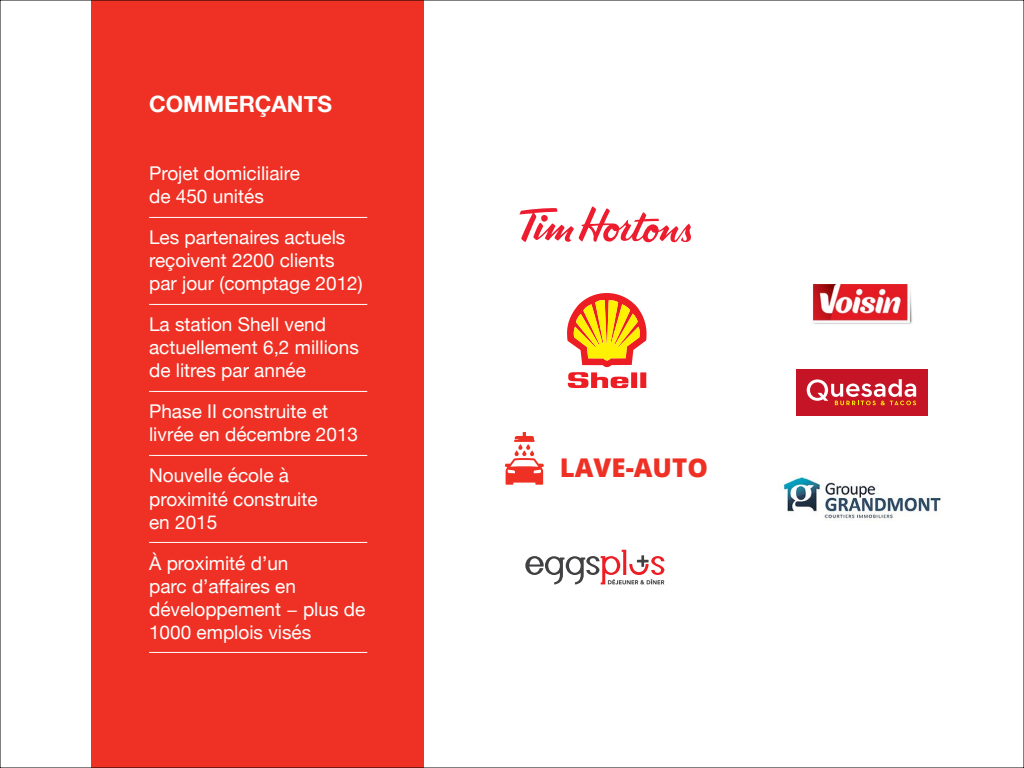
<style>
.page{position:relative;width:1024px;height:768px;background:#fff}
.page>*{position:absolute;margin:0;border:0;box-sizing:border-box;transform-origin:0 0}
.t1{font:800 25.8px "Open Sans";color:#ee3124}
.t2{font:700 22.5px "Helvetica Neue";color:#fff}
.t3{font:19px/23px "Helvetica Neue";color:#fff}
</style>
<div class="page">
<div style="left:91px;top:0;width:333px;height:768px;background:#ee3124"></div>
<hr style="left:149px;top:217px;width:218px;height:1px;background:#fff">
<hr style="left:149px;top:304px;width:218px;height:1px;background:#fff">
<hr style="left:149px;top:391px;width:218px;height:1px;background:#fff">
<hr style="left:149px;top:455px;width:218px;height:1px;background:#fff">
<hr style="left:149px;top:542px;width:218px;height:1px;background:#fff">
<hr style="left:149px;top:652px;width:218px;height:1px;background:#fff">
<svg style="left:519px;top:206px;width:172px;height:37px"></svg>
<svg style="left:567px;top:293px;width:80px;height:95px"></svg>
<div style="left:796px;top:369px;width:132px;height:47px;background:#c41425"></div>
<svg style="left:807px;top:379px;width:109px;height:26px"></svg>
<img style="left:782px;top:477px;width:159px;height:42px">
<img style="left:811px;top:285px;width:102px;height:39px">
<svg style="left:505px;top:432px;width:39px;height:53px"></svg>
<svg style="left:525px;top:550px;width:139px;height:34px"></svg>
<p class="t2" style="left:149px;top:86px;width:184px">COMMERÇANTS</p>
<p class="t3" style="left:149px;top:163px;width:152px">Projet domiciliaire de 450 unités</p>
<p class="t3" style="left:149px;top:227px;width:215px">Les partenaires actuels reçoivent 2200 clients par jour (comptage 2012)</p>
<p class="t3" style="left:149px;top:314px;width:211px">La station Shell vend actuellement 6,2 millions de litres par année</p>
<p class="t3" style="left:149px;top:401px;width:211px">Phase II construite et livrée en décembre 2013</p>
<p class="t3" style="left:149px;top:465px;width:170px">Nouvelle école à proximité construite en 2015</p>
<p class="t3" style="left:149px;top:552px;width:218px">À proximité d’un<br>parc d’affaires en développement − plus de<br>1000 emplois visés</p>
<h1 class="t1" style="left:560px;top:448px;width:150px">LAVE-AUTO</h1>
</div>
